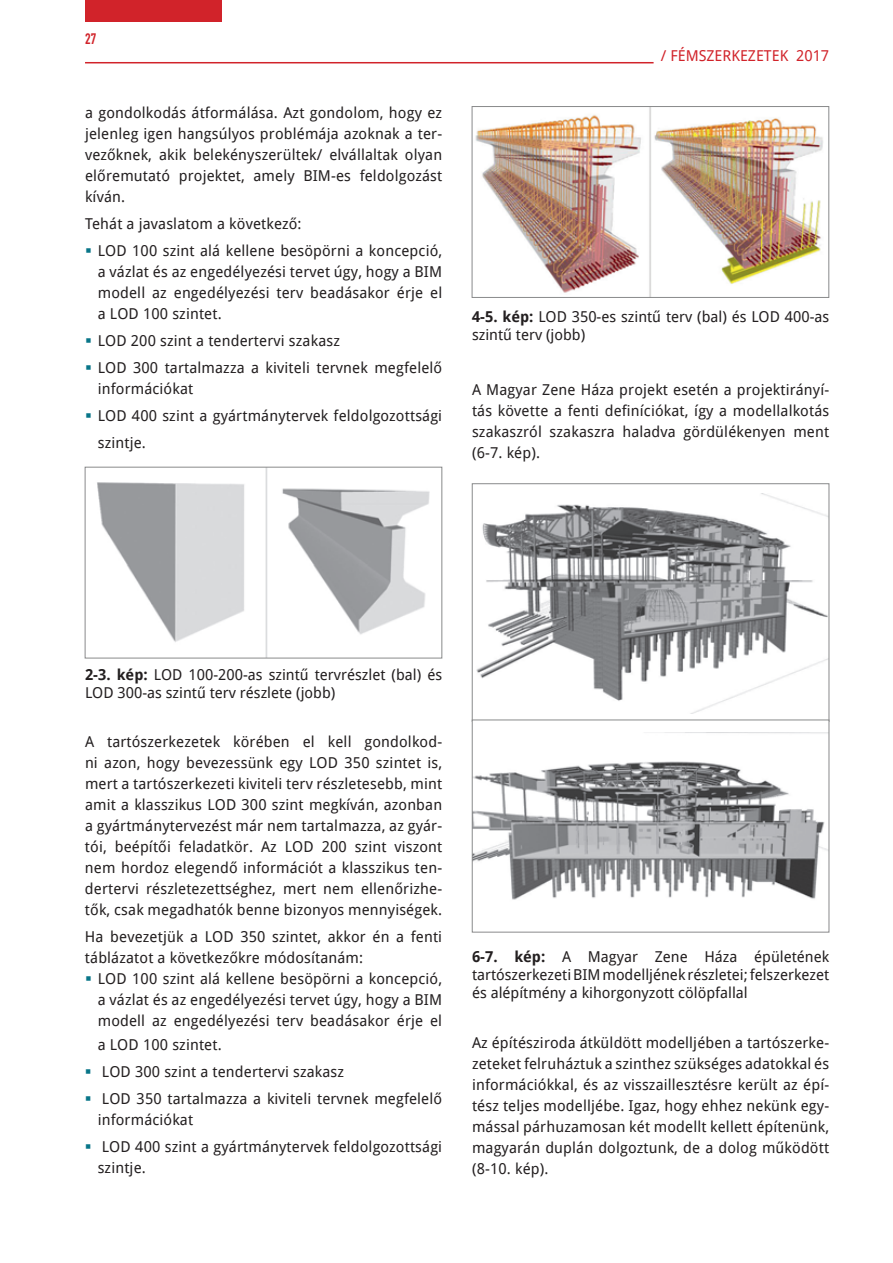
<style>
.page{position:relative;width:893px;height:1263px;background:#fff}
.page>*{position:absolute;margin:0;border:0;box-sizing:border-box;transform-origin:0 0}
.t1{font:15px/21px "Droid Sans";letter-spacing:.01em;color:#231f20}
.t2{font:15px "Droid Sans";color:#d1232a}
.t3{font:15px "DIN Engschrift PFL";color:#d1232a}
.s1{font-weight:700}
</style>
<div class="page">
<hr style="left:85px;top:62px;width:569px;height:1px;background:#d1232a">
<div style="left:85px;top:0;width:136px;height:21px;background:#d1232a"></div>
<img style="left:97px;top:469px;width:333px;height:187px">
<div style="left:85px;top:467px;width:357px;height:191px;border:1px solid #898a8b"></div>
<img style="left:475px;top:108px;width:348px;height:188px">
<div style="left:472px;top:106px;width:357px;height:192px;border:1px solid #898a8b"></div>
<img style="left:476px;top:493px;width:351px;height:221px">
<img style="left:474px;top:733px;width:353px;height:167px">
<div style="left:472px;top:720px;width:357px;height:212px;border:1px solid #898a8b"></div>
<p class="t3" style="left:85px;top:30px;width:13px">27</p>
<p class="t1" style="left:85px;top:101px;width:359px;text-align:justify">a gondolkodás átformálása. Azt gondolom, hogy ez jelenleg igen hangsúlyos problémája azoknak a ter&shy;vezőknek, akik belekényszerültek/ elvállaltak olyan előremutató projektet, amely BIM-es feldolgozást kíván.</p>
<p class="t1" style="left:98px;top:209px;width:346px;line-height:27px;text-indent:-13px">Tehát a javaslatom a következő:<br>LOD 100 szint alá kellene besöpörni a koncepció,</p>
<p class="t1" style="left:98px;top:260px;width:346px;text-align:justify">a vázlat és az engedélyezési tervet úgy, hogy a BIM modell az engedélyezési terv beadásakor érje el a LOD 100 szintet.</p>
<p class="t1" style="left:98px;top:326px;width:346px;line-height:27px">LOD 200 szint a tendertervi szakasz<br>LOD 300 tartalmazza a kiviteli tervnek megfelelő</p>
<p class="t1" style="left:98px;top:374px;width:346px;line-height:27px">információkat<br>LOD 400 szint a gyártmánytervek feldolgozottsági szintje.</p>
<p class="t2" style="left:661px;top:45px;width:170px">/ FÉMSZERKEZETEK 2017</p>
<p class="t1" style="left:472px;top:307px;width:359px;line-height:18px"><span class="s1">4-5. kép:</span> LOD 350-es szintű terv (bal) és LOD 400-as szintű terv (jobb)</p>
<p class="t1" style="left:472px;top:379px;width:359px;text-align:justify">A Magyar Zene Háza projekt esetén a projektirányí&shy;tás követte a fenti definíciókat, így a modellalkotás szakaszról szakaszra haladva gördülékenyen ment (6-7. kép).</p>
<p class="t1" style="left:85px;top:665px;width:359px;line-height:18px"><span class="s1">2-3. kép:</span> LOD 100-200-as szintű tervrészlet (bal) és<br>LOD 300-as szintű terv részlete (jobb)</p>
<p class="t1" style="left:85px;top:731px;width:359px;text-align:justify">A tartószerkezetek körében el kell gondolkod&shy;ni azon, hogy bevezessünk egy LOD 350 szintet is, mert a tartószerkezeti kiviteli terv részletesebb, mint amit a klasszikus LOD 300 szint megkíván, azonban a gyártmánytervezést már nem tartalmazza, az gyár&shy;tói, beépítői feladatkör. Az LOD 200 szint viszont nem hordoz elegendő információt a klasszikus ten&shy;dertervi részletezettséghez, mert nem ellenőrizhe&shy;tők, csak megadhatók benne bizonyos mennyiségek.</p>
<p class="t1" style="left:85px;top:926px;width:359px">Ha bevezetjük a LOD 350 szintet, akkor én a fenti táblázatot a következőkre módosítanám:</p>
<p class="t1" style="left:98px;top:968px;width:346px;text-align:justify">LOD 100 szint alá kellene besöpörni a koncepció, a vázlat és az engedélyezési tervet úgy, hogy a BIM modell az engedélyezési terv beadásakor érje el</p>
<p class="t1" style="left:98px;top:1031px;width:346px;line-height:27px">a LOD 100 szintet.<br>LOD 300 szint a tendertervi szakasz<br>LOD 350 tartalmazza a kiviteli tervnek megfelelő</p>
<p class="t1" style="left:98px;top:1106px;width:346px;line-height:27px">információkat<br>LOD 400 szint a gyártmánytervek feldolgozottsági</p>
<p class="t1" style="left:98px;top:1157px;width:50px">szintje.</p>
<p class="t1" style="left:472px;top:947px;width:359px;line-height:18px;text-align:justify"><span class="s1">6-7. kép:</span> A Magyar Zene Háza épületének tartószerkezeti BIM modelljének részletei; felszerkezet és alépítmény a kihorgonyzott cölöpfallal</p>
<p class="t1" style="left:472px;top:1031px;width:359px;text-align:justify">Az építésziroda átküldött modelljében a tartószerke&shy;zeteket felruháztuk a szinthez szükséges adatokkal és információkkal, és az visszaillesztésre került az épí&shy;tész teljes modelljébe. Igaz, hogy ehhez nekünk egy&shy;mással párhuzamosan két modellt kellett építenünk, magyarán duplán dolgoztunk, de a dolog működött (8-10. kép).</p>
</div>
